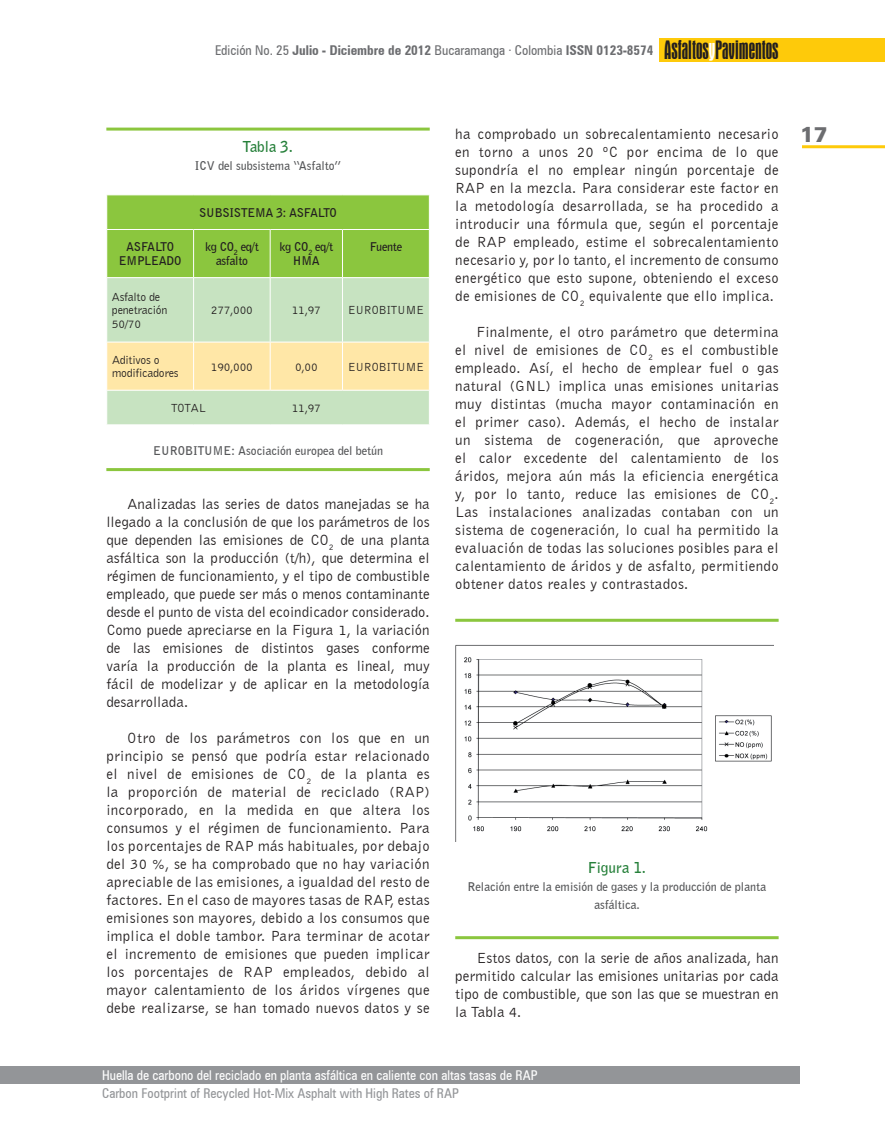
<style>
.page{position:relative;width:885px;height:1127px;background:#fff}
.page>*{position:absolute;margin:0;border:0;box-sizing:border-box;transform-origin:0 0}
.t1{font:900 21px "Zurich BT";color:#6c6d70}
.t2{font:15px/18px "Bell Gothic BT";letter-spacing:.02em;color:#231f20;text-align:justify}
.t3{font:700 15px "Bell Gothic BT";color:#26803a}
.t4{font:700 condensed 13.5px "Zurich BT";color:#6c6d70}
.t5{font:condensed 13.5px "Zurich BT";color:#fff}
.t6{font:condensed 13.5px "Zurich BT";color:#939598}
.t7{font:700 12px/18px "Bell Gothic BT";color:#57585a;text-align:center}
.t8{font:12px/13.5px "Bell Gothic BT";letter-spacing:-.02em;color:#231f20}
.t9{font:700 12px/13.5px "Bell Gothic BT";letter-spacing:-.02em;color:#231f20;text-align:center}
.s1{font-weight:400}
.s2{font-family:"Aurora BT";font-weight:400;font-size:27px;color:#231f20}
.s3{font-family:"Aurora BT";font-weight:400;font-size:27px;color:#fff}
</style>
<div class="page">
<div style="left:107px;top:195px;width:322px;height:82px;background:#8bc63e"></div>
<div style="left:107px;top:278px;width:322px;height:146px;background:#c7e3c1"></div>
<div style="left:107px;top:343px;width:322px;height:47px;background:#ffe7a7"></div>
<hr style="left:106px;top:229px;width:87px;height:1px;background:#fff">
<hr style="left:193px;top:229px;width:77px;height:1px;background:#fff">
<hr style="left:193px;top:230px;width:1px;height:47px;background:#fff">
<hr style="left:270px;top:229px;width:72px;height:1px;background:#fff">
<hr style="left:270px;top:230px;width:1px;height:47px;background:#fff">
<hr style="left:342px;top:229px;width:87px;height:1px;background:#fff">
<hr style="left:342px;top:230px;width:1px;height:47px;background:#fff">
<hr style="left:193px;top:278px;width:1px;height:64px;background:#fff">
<hr style="left:270px;top:278px;width:1px;height:64px;background:#fff">
<hr style="left:342px;top:278px;width:1px;height:64px;background:#fff">
<hr style="left:106px;top:342px;width:87px;height:1px;background:#fff">
<hr style="left:193px;top:342px;width:77px;height:1px;background:#fff">
<hr style="left:193px;top:342px;width:1px;height:48px;background:#fff">
<hr style="left:270px;top:342px;width:72px;height:1px;background:#fff">
<hr style="left:270px;top:342px;width:1px;height:48px;background:#fff">
<hr style="left:342px;top:342px;width:87px;height:1px;background:#fff">
<hr style="left:342px;top:342px;width:1px;height:48px;background:#fff">
<hr style="left:106px;top:390px;width:87px;height:1px;background:#fff">
<hr style="left:193px;top:390px;width:77px;height:1px;background:#fff">
<hr style="left:270px;top:390px;width:72px;height:1px;background:#fff">
<hr style="left:342px;top:390px;width:87px;height:1px;background:#fff">
<img style="left:455px;top:644px;width:318px;height:197px">
<hr style="left:106px;top:128px;width:323px;height:3px;background:#8bc63e">
<hr style="left:106px;top:468px;width:323px;height:3px;background:#8bc63e">
<hr style="left:455px;top:619px;width:323px;height:3px;background:#8bc63e">
<hr style="left:455px;top:936px;width:323px;height:3px;background:#8bc63e">
<div style="left:0;top:1066px;width:799px;height:18px;background:#939598"></div>
<div style="left:659px;top:38px;width:225px;height:24px;background:#feca0a"></div>
<hr style="left:801px;top:145px;width:83px;height:3px;background:#feca0a">
<p class="t4" style="left:215px;top:42px;width:565px"><span class="s1">Edición No. 25</span> Julio - Diciembre de 2012 <span class="s1">Bucaramanga · Colombia</span> ISSN 0123-8574 <span class="s2">Asfaltos</span><span class="s3">y</span><span class="s2">Pavimentos</span></p>
<p class="t3" style="left:243px;top:137px;width:52px">Tabla 3.</p>
<p class="t7" style="left:195px;top:157px;width:148px">ICV del subsistema “Asfalto”</p>
<p class="t9" style="left:199px;top:205px;width:139px">SUBSISTEMA 3: ASFALTO</p>
<p class="t9" style="left:119px;top:240px;width:64px">ASFALTO<br>EMPLEADO</p>
<p class="t9" style="left:205px;top:240px;width:55px">kg CO<sub>2</sub> eq/t asfalto</p>
<p class="t9" style="left:279px;top:240px;width:55px">kg CO<sub>2</sub> eq/t<br>HMA</p>
<p class="t9" style="left:370px;top:240px;width:34px">Fuente</p>
<p class="t8" style="left:112px;top:290px;width:57px">Asfalto de penetración<br>50/70</p>
<p class="t8" style="left:211px;top:303px;width:43px">277,000</p>
<p class="t8" style="left:292px;top:303px;width:31px">11,97</p>
<p class="t8" style="left:347px;top:303px;width:78px">EUROBITUME</p>
<p class="t8" style="left:112px;top:353px;width:68px">Aditivos o modificadores</p>
<p class="t8" style="left:211px;top:360px;width:43px">190,000</p>
<p class="t8" style="left:295px;top:360px;width:24px">0,00</p>
<p class="t8" style="left:348px;top:360px;width:78px">EUROBITUME</p>
<p class="t8" style="left:171px;top:401px;width:36px">TOTAL</p>
<p class="t8" style="left:292px;top:401px;width:31px">11,97</p>
<p class="t7" style="left:153px;top:441px;width:232px">EUROBITUME: Asociación europea del betún</p>
<p class="t2" style="left:106px;top:495px;width:325px;text-indent:21px">Analizadas las series de datos manejadas se ha llegado a la conclusión de que los parámetros de los que dependen las emisiones de CO<sub>2</sub> de una planta asfáltica son la producción (t/h), que determina el régimen de funcionamiento, y el tipo de combustible empleado, que puede ser más o menos contaminante desde el punto de vista del ecoindicador considerado.<br>Como puede apreciarse en la Figura 1, la variación de las emisiones de distintos gases conforme varía la producción de la planta es lineal, muy fácil de modelizar y de aplicar en la metodología desarrollada.</p>
<p class="t2" style="left:106px;top:729px;width:325px;text-indent:21px">Otro de los parámetros con los que en un principio se pensó que podría estar relacionado el nivel de emisiones de CO<sub>2</sub> de la planta es la proporción de material de reciclado (RAP) incorporado, en la medida en que altera los consumos y el régimen de funcionamiento. Para los porcentajes de RAP más habituales, por debajo del 30 %, se ha comprobado que no hay variación apreciable de las emisiones, a igualdad del resto de factores. En el caso de mayores tasas de RAP, estas emisiones son mayores, debido a los consumos que implica el doble tambor. Para terminar de acotar el incremento de emisiones que pueden implicar los porcentajes de RAP empleados, debido al mayor calentamiento de los áridos vírgenes que debe realizarse, se han tomado nuevos datos y se</p>
<p class="t2" style="left:455px;top:125px;width:325px">ha comprobado un sobrecalentamiento necesario en torno a unos 20 ºC por encima de lo que supondría el no emplear ningún porcentaje de RAP en la mezcla. Para considerar este factor en la metodología desarrollada, se ha procedido a introducir una fórmula que, según el porcentaje de RAP empleado, estime el sobrecalentamiento necesario y, por lo tanto, el incremento de consumo energético que esto supone, obteniendo el exceso de emisiones de CO<sub>2</sub> equivalente que ello implica.</p>
<p class="t2" style="left:455px;top:323px;width:325px;text-indent:21px">Finalmente, el otro parámetro que determina el nivel de emisiones de CO<sub>2</sub> es el combustible empleado. Así, el hecho de emplear fuel o gas natural (GNL) implica unas emisiones unitarias muy distintas (mucha mayor contaminación en el primer caso). Además, el hecho de instalar un sistema de cogeneración, que aproveche el calor excedente del calentamiento de los áridos, mejora aún más la eficiencia energética y, por lo tanto, reduce las emisiones de CO<sub>2</sub>.<br>Las instalaciones analizadas contaban con un sistema de cogeneración, lo cual ha permitido la evaluación de todas las soluciones posibles para el calentamiento de áridos y de asfalto, permitiendo obtener datos reales y contrastados.</p>
<p class="t3" style="left:588px;top:857px;width:59px">Figura 1.</p>
<p class="t7" style="left:467px;top:877px;width:300px">Relación entre la emisión de gases y la producción de planta asfáltica.</p>
<p class="t2" style="left:455px;top:948px;width:325px;text-indent:21px">Estos datos, con la serie de años analizada, han permitido calcular las emisiones unitarias por cada tipo de combustible, que son las que se muestran en la Tabla 4.</p>
<p class="t5" style="left:102px;top:1067px;width:437px">Huella de carbono del reciclado en planta asfáltica en caliente con altas tasas de RAP</p>
<p class="t6" style="left:102px;top:1085px;width:358px">Carbon Footprint of Recycled Hot-Mix Asphalt with High Rates of RAP</p>
<h1 class="t1" style="left:799px;top:122px;width:29px">17</h1>
</div>
